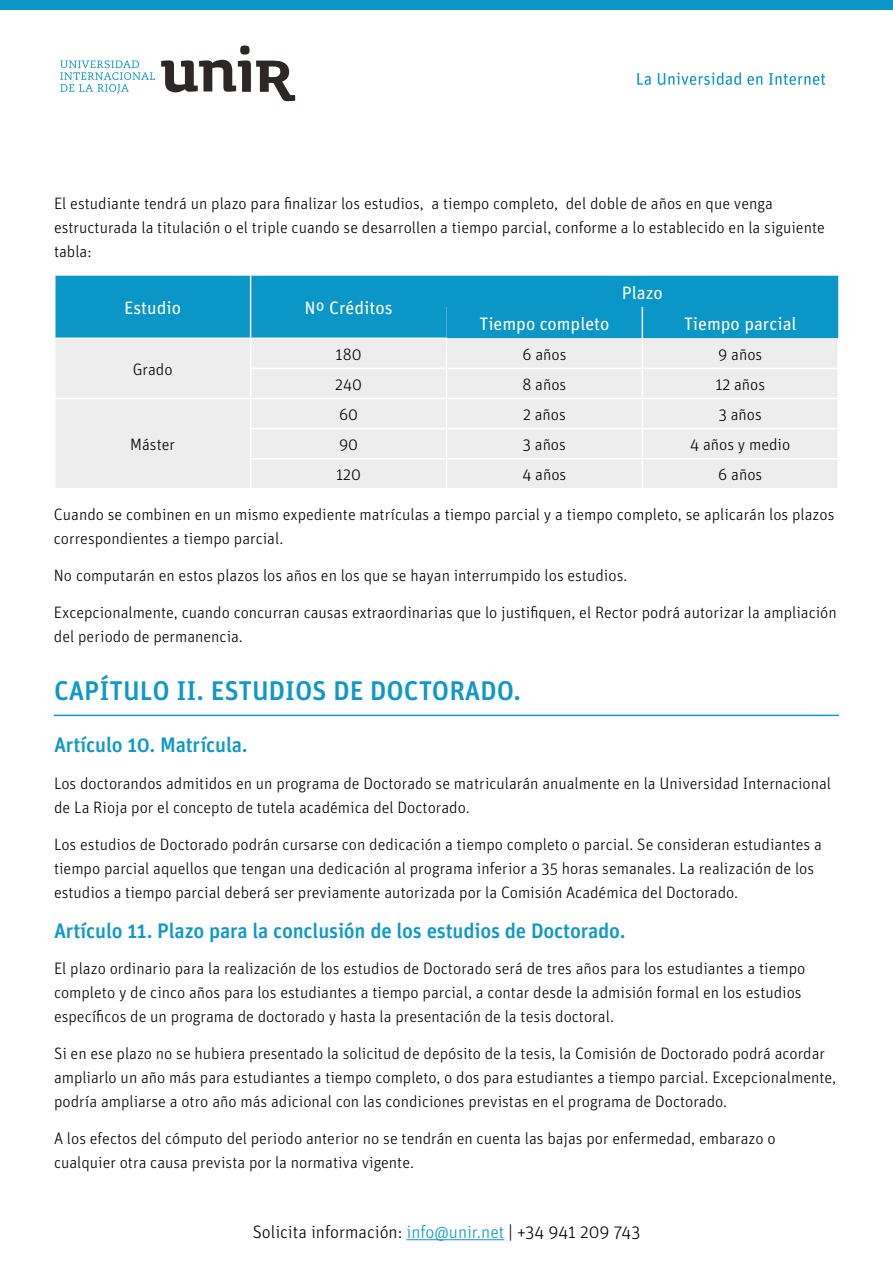
<style>
.page{position:relative;width:893px;height:1263px;background:#fff}
.page>*{position:absolute;margin:0;border:0;box-sizing:border-box;transform-origin:0 0}
.t1{font:500 27px "Unit OT";color:#0e98c8}
.t2{font:500 21px "Unit OT";letter-spacing:-.01em;color:#0e98c8}
.t3{font:18px "Unit OT";color:#fff}
.t4{font:300 18px "Unit OT";color:#000}
.t5{font:300 16.5px/24px "Unit OT";color:#000}
.s1{color:#0b96c8}
</style>
<div class="page">
<hr style="left:406px;top:1239px;width:98px;height:1px;background:#0b96c8">
<svg style="left:60px;top:60px;width:95px;height:34px"></svg>
<svg style="left:161px;top:46px;width:134px;height:55px"></svg>
<svg style="left:637px;top:73px;width:14px;height:12px"></svg>
<svg style="left:658px;top:72px;width:83px;height:13px"></svg>
<svg style="left:747px;top:76px;width:15px;height:9px"></svg>
<svg style="left:769px;top:73px;width:56px;height:12px"></svg>
<div style="left:0;top:0;width:893px;height:10px;background:#0b96c8"></div>
<hr style="left:54px;top:715px;width:785px;height:1px;background:#0e98c8">
<div style="left:56px;top:276px;width:782px;height:62px;background:#0b96c8"></div>
<div style="left:56px;top:339px;width:390px;height:149px;background:#ededed"></div>
<hr style="left:250px;top:276px;width:1px;height:31px;background:#fff">
<hr style="left:250px;top:307px;width:1px;height:31px;background:#fff">
<hr style="left:54px;top:398px;width:197px;height:1px;background:#fff">
<hr style="left:251px;top:398px;width:195px;height:1px;background:#fff">
<hr style="left:250px;top:428px;width:196px;height:1px;background:#fff">
<hr style="left:250px;top:458px;width:196px;height:1px;background:#fff">
<svg style="left:250px;top:339px;width:1px;height:149px"></svg>
<svg style="left:446px;top:307px;width:392px;height:181px;background:#c6dee7"></svg>
<hr style="left:642px;top:338px;width:1px;height:30px;background:#fff">
<hr style="left:837px;top:338px;width:2px;height:30px;background:#fff">
<hr style="left:250px;top:368px;width:196px;height:1px;background:#fff">
<hr style="left:446px;top:368px;width:196px;height:1px;background:#fff">
<hr style="left:642px;top:368px;width:197px;height:1px;background:#fff">
<p class="t5" style="left:54px;top:191px;width:772px">El estudiante tendrá un plazo para finalizar los estudios, a tiempo completo, del doble de años en que venga estructurada la titulación o el triple cuando se desarrollen a tiempo parcial, conforme a lo establecido en la siguiente tabla:</p>
<p class="t3" style="left:124px;top:296px;width:58px">Estudio</p>
<p class="t3" style="left:305px;top:296px;width:89px">Nº Créditos</p>
<p class="t3" style="left:622px;top:281px;width:43px">Plazo</p>
<p class="t3" style="left:479px;top:312px;width:132px">Tiempo completo</p>
<p class="t3" style="left:684px;top:312px;width:114px">Tiempo parcial</p>
<p class="t5" style="left:133px;top:357px;width:41px">Grado</p>
<p class="t5" style="left:335px;top:342px;width:28px">180</p>
<p class="t5" style="left:522px;top:342px;width:46px">6 años</p>
<p class="t5" style="left:718px;top:342px;width:46px">9 años</p>
<p class="t5" style="left:335px;top:372px;width:28px">240</p>
<p class="t5" style="left:522px;top:372px;width:45px">8 años</p>
<p class="t5" style="left:715px;top:372px;width:51px">12 años</p>
<p class="t5" style="left:339px;top:402px;width:21px">60</p>
<p class="t5" style="left:523px;top:402px;width:44px">2 años</p>
<p class="t5" style="left:719px;top:402px;width:45px">3 años</p>
<p class="t5" style="left:339px;top:433px;width:21px">90</p>
<p class="t5" style="left:523px;top:433px;width:45px">3 años</p>
<p class="t5" style="left:690px;top:433px;width:102px">4 años y medio</p>
<p class="t5" style="left:336px;top:463px;width:26px">120</p>
<p class="t5" style="left:522px;top:463px;width:45px">4 años</p>
<p class="t5" style="left:718px;top:463px;width:46px">6 años</p>
<p class="t5" style="left:54px;top:503px;width:782px">Cuando se combinen en un mismo expediente matrículas a tiempo parcial y a tiempo completo, se aplicarán los plazos correspondientes a tiempo parcial.</p>
<p class="t5" style="left:54px;top:563px;width:575px">No computarán en estos plazos los años en los que se hayan interrumpido los estudios.</p>
<p class="t5" style="left:54px;top:600px;width:784px">Excepcionalmente, cuando concurran causas extraordinarias que lo justifiquen, el Rector podrá autorizar la ampliación del periodo de permanencia.</p>
<h1 class="t1" style="left:54px;top:673px;width:468px">CAPÍTULO II. ESTUDIOS DE DOCTORADO.</h1>
<p class="t2" style="left:54px;top:731px;width:195px">Artículo 10. Matrícula.</p>
<p class="t5" style="left:54px;top:771px;width:779px">Los doctorandos admitidos en un programa de Doctorado se matricularán anualmente en la Universidad Internacional de La Rioja por el concepto de tutela académica del Doctorado.</p>
<p class="t5" style="left:54px;top:832px;width:769px">Los estudios de Doctorado podrán cursarse con dedicación a tiempo completo o parcial. Se consideran estudiantes a tiempo parcial aquellos que tengan una dedicación al programa inferior a 35 horas semanales. La realización de los estudios a tiempo parcial deberá ser previamente autorizada por la Comisión Académica del Doctorado.</p>
<p class="t2" style="left:54px;top:917px;width:573px">Artículo 11. Plazo para la conclusión de los estudios de Doctorado.</p>
<p class="t5" style="left:54px;top:957px;width:753px">El plazo ordinario para la realización de los estudios de Doctorado será de tres años para los estudiantes a tiempo completo y de cinco años para los estudiantes a tiempo parcial, a contar desde la admisión formal en los estudios específicos de un programa de doctorado y hasta la presentación de la tesis doctoral.</p>
<p class="t5" style="left:54px;top:1041px;width:784px">Si en ese plazo no se hubiera presentado la solicitud de depósito de la tesis, la Comisión de Doctorado podrá acordar ampliarlo un año más para estudiantes a tiempo completo, o dos para estudiantes a tiempo parcial. Excepcionalmente, podría ampliarse a otro año más adicional con las condiciones previstas en el programa de Doctorado.</p>
<p class="t5" style="left:54px;top:1126px;width:723px">A los efectos del cómputo del periodo anterior no se tendrán en cuenta las bajas por enfermedad, embarazo o cualquier otra causa prevista por la normativa vigente.</p>
<p class="t5" style="left:130px;top:433px;width:46px">Máster</p>
<p class="t4" style="left:253px;top:1221px;width:389px">Solicita información: <span class="s1">info@unir.net</span> | +34 941 209 743</p>
</div>
